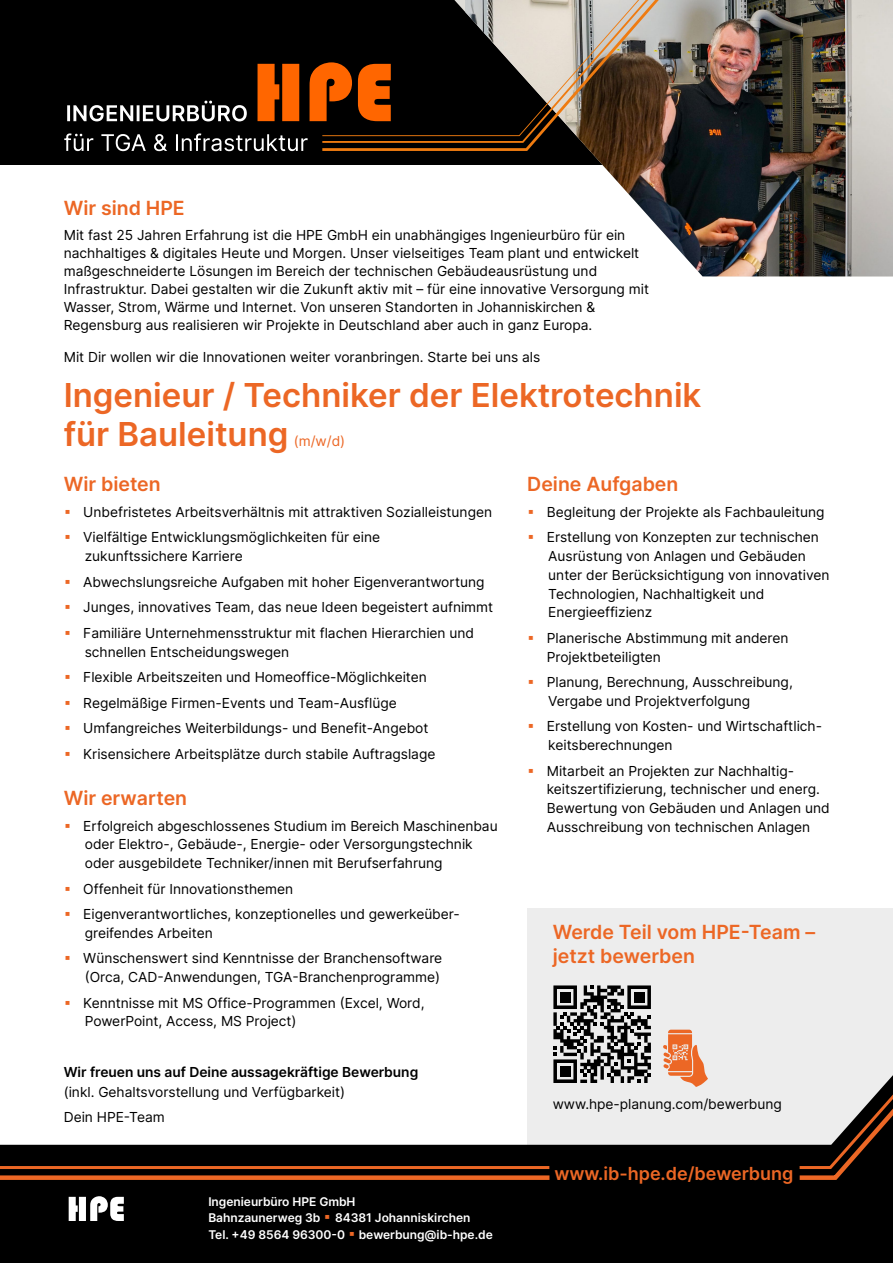
<style>
.page{position:relative;width:893px;height:1263px;background:#fff}
.page>*{position:absolute;margin:0;border:0;box-sizing:border-box;transform-origin:0 0}
.t1{font:600 33px/39.6px "Inter";color:#ec6725}
.t2{font:600 19.5px/23.4px "Inter";color:#ec6725}
.t3{font:600 18px "Inter";color:#ec6725}
.t4{font:13.8px/18.8px "Inter";color:#000}
.t5{font:600 13.8px "Inter";color:#000}
.t6{font:13.8px "Inter";color:#ec6725}
.t7{font:600 12px/16.5px "Inter";color:#fff}
.s1{color:#ec6725}
.s2{font-weight:400;font-size:13.8px;color:#ec6725}
</style>
<div class="page">
<div style="left:527px;top:908px;width:366px;height:244px;background:#ededed"></div>
<svg style="left:663px;top:1030px;width:43px;height:45px"></svg>
<svg style="left:553px;top:985px;width:98px;height:90px"></svg>
<div style="left:560px;top:992px;width:10px;height:10px;background:#000"></div>
<div style="left:634px;top:992px;width:10px;height:10px;background:#000"></div>
<div style="left:560px;top:1066px;width:10px;height:10px;background:#000"></div>
<div style="left:0;top:0;width:893px;height:164px;background:#000"></div>
<img style="left:465px;top:0;width:428px;height:276px">
<svg style="left:639px;top:0;width:20px;height:151px"></svg>
<svg style="left:64px;top:0;width:575px;height:151px"></svg>
<svg style="left:0;top:1075px;width:893px;height:188px;fill:#000"></svg>
<hr style="left:0;top:1166px;width:549px;height:3px;background:#ec6725">
<div style="left:0;top:1175px;width:549px;height:5px;background:#ec6725"></div>
<svg style="left:69px;top:1196px;width:55px;height:25px"></svg>
<svg style="left:795px;top:1076px;width:98px;height:106px"></svg>
<h2 class="t2" style="left:64px;top:196px;width:123px">Wir sind HPE</h2>
<p class="t4" style="left:64px;top:226px;width:587px;line-height:18px">Mit fast 25 Jahren Erfahrung ist die HPE GmbH ein unabhängiges Ingenieurbüro für ein nachhaltiges &amp; digitales Heute und Morgen. Unser vielseitiges Team plant und entwickelt maßgeschneiderte Lösungen im Bereich der technischen Gebäudeausrüstung und Infrastruktur. Dabei gestalten wir die Zukunft aktiv mit – für eine innovative Versorgung mit Wasser, Strom, Wärme und Internet. Von unseren Standorten in Johanniskirchen &amp; Regensburg aus realisieren wir Projekte in Deutschland aber auch in ganz Europa.</p>
<p class="t4" style="left:64px;top:347px;width:478px">Mit Dir wollen wir die Innovationen weiter voranbringen. Starte bei uns als</p>
<h1 class="t1" style="left:64px;top:374px;width:639px">Ingenieur / Techniker der Elektrotechnik für Bauleitung</h1>
<p class="t6" style="left:294px;top:431px;width:53px">(m/w/d)</p>
<h2 class="t2" style="left:64px;top:472px;width:98px">Wir bieten</h2>
<p class="t4" style="left:64px;top:502px;width:430px"><span class="s1">▪</span> Unbefristetes Arbeitsverhältnis mit attraktiven Sozialleistungen</p>
<p class="t4" style="left:85px;top:528px;width:297px;text-indent:-21px"><span class="s1">▪</span> Vielfältige Entwicklungsmöglichkeiten für eine zukunftssichere Karriere</p>
<p class="t4" style="left:64px;top:572px;width:422px"><span class="s1">▪</span> Abwechslungsreiche Aufgaben mit hoher Eigenverantwortung</p>
<p class="t4" style="left:64px;top:597px;width:431px"><span class="s1">▪</span> Junges, innovatives Team, das neue Ideen begeistert aufnimmt</p>
<p class="t4" style="left:85px;top:623px;width:391px;text-indent:-21px"><span class="s1">▪</span> Familiäre Unternehmensstruktur mit flachen Hierarchien und schnellen Entscheidungswegen</p>
<p class="t4" style="left:64px;top:667px;width:365px"><span class="s1">▪</span> Flexible Arbeitszeiten und Homeoffice-Möglichkeiten</p>
<p class="t4" style="left:64px;top:693px;width:335px"><span class="s1">▪</span> Regelmäßige Firmen-Events und Team-Ausflüge</p>
<p class="t4" style="left:64px;top:718px;width:366px"><span class="s1">▪</span> Umfangreiches Weiterbildungs- und Benefit-Angebot</p>
<p class="t4" style="left:64px;top:744px;width:373px"><span class="s1">▪</span> Krisensichere Arbeitsplätze durch stabile Auftragslage</p>
<h2 class="t2" style="left:64px;top:786px;width:125px">Wir erwarten</h2>
<p class="t4" style="left:85px;top:816px;width:414px;text-indent:-21px"><span class="s1">▪</span> Erfolgreich abgeschlossenes Studium im Bereich Maschinenbau oder Elektro-, Gebäude-, Energie- oder Versorgungstechnik oder ausgebildete Techniker/innen mit Berufserfahrung</p>
<p class="t4" style="left:64px;top:879px;width:231px"><span class="s1">▪</span> Offenheit für Innovationsthemen</p>
<p class="t4" style="left:85px;top:904px;width:376px;text-indent:-21px"><span class="s1">▪</span> Eigenverantwortliches, konzeptionelles und gewerkeüber&shy;greifendes Arbeiten</p>
<p class="t4" style="left:64px;top:948px;width:380px;text-align:right"><span class="s1">▪</span> Wünschenswert sind Kenntnisse der Branchensoftware (Orca, CAD-Anwendungen, TGA-Branchenprogramme)</p>
<p class="t4" style="left:85px;top:993px;width:341px;text-indent:-21px"><span class="s1">▪</span> Kenntnisse mit MS Office-Programmen (Excel, Word,<br>PowerPoint, Access, MS Project)</p>
<p class="t5" style="left:64px;top:1062px;width:356px">Wir freuen uns auf Deine aussagekräftige Bewerbung</p>
<p class="t4" style="left:64px;top:1079px;width:283px;line-height:25.5px">(inkl. Gehaltsvorstellung und Verfügbarkeit)<br>Dein HPE-Team</p>
<p class="t7" style="left:208px;top:1192px;width:286px">Ingenieurbüro HPE GmbH<br>Bahnzaunerweg 3b <span class="s2">▪</span> 84381 Johanniskirchen<br>Tel. +49 8564 96300-0 <span class="s2">▪</span> bewerbung@ib-hpe.de</p>
<h2 class="t2" style="left:527px;top:472px;width:153px">Deine Aufgaben</h2>
<p class="t4" style="left:527px;top:502px;width:299px"><span class="s1">▪</span> Begleitung der Projekte als Fachbauleitung</p>
<p class="t4" style="left:548px;top:528px;width:283px;text-indent:-21px"><span class="s1">▪</span> Erstellung von Konzepten zur technischen Ausrüstung von Anlagen und Gebäuden unter der Berücksichtigung von innovativen Technologien, Nachhaltigkeit und Energieeffizienz</p>
<p class="t4" style="left:547px;top:628px;width:243px;text-indent:-19px"><span class="s1">▪</span> Planerische Abstimmung mit anderen<br>Projektbeteiligten</p>
<p class="t4" style="left:548px;top:672px;width:246px;text-indent:-21px"><span class="s1">▪</span> Planung, Berechnung, Ausschreibung,<br>Vergabe und Projektverfolgung</p>
<p class="t4" style="left:548px;top:717px;width:275px;text-indent:-21px"><span class="s1">▪</span> Erstellung von Kosten- und Wirtschaftlich&shy;keitsberechnungen</p>
<p class="t4" style="left:547px;top:761px;width:284px;text-indent:-19px"><span class="s1">▪</span> Mitarbeit an Projekten zur Nachhaltig&shy;keitszertifizierung, technischer und energ.<br>Bewertung von Gebäuden und Anlagen und Ausschreibung von technischen Anlagen</p>
<h2 class="t2" style="left:553px;top:920px;width:264px">Werde Teil vom HPE-Team – jetzt bewerben</h2>
<p class="t4" style="left:553px;top:1094px;width:231px">www.hpe-planung.com/bewerbung</p>
<h3 class="t3" style="left:554px;top:1160px;width:240px">www.ib-hpe.de/bewerbung</h3>
</div>
